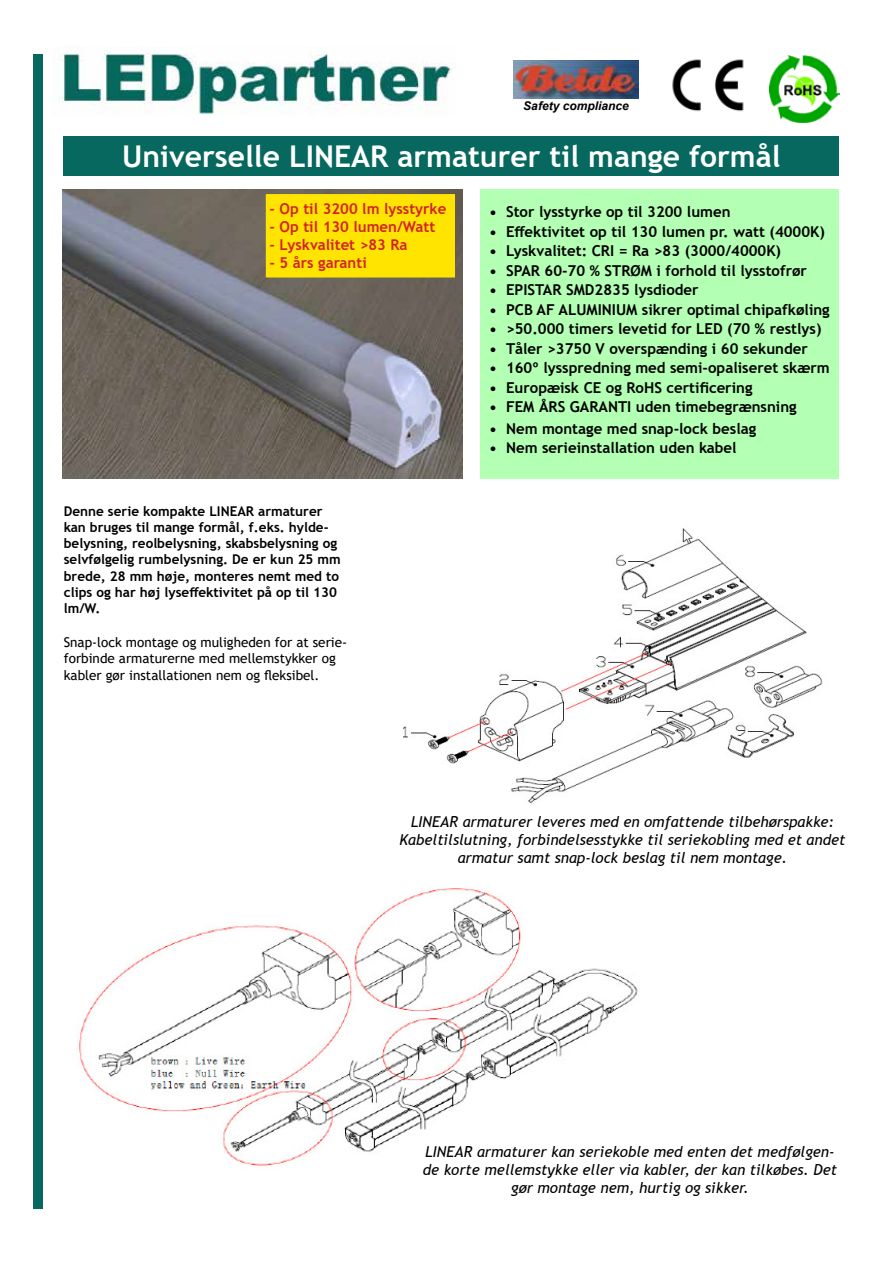
<style>
.page{position:relative;width:893px;height:1263px;background:#fff}
.page>*{position:absolute;margin:0;border:0;box-sizing:border-box;transform-origin:0 0}
.t1{font:700 30px "Trebuchet MS";color:#fff}
.t2{font:700 15px "Trebuchet MS";color:#000}
.t3{font:italic 15px/18px "Trebuchet MS";color:#000;text-align:center}
.t4{font:700 15px "Trebuchet MS";color:#d2232a}
.t5{font:700 13.5px/16.2px "Trebuchet MS";color:#000}
.t6{font:13.5px/16.2px "Trebuchet MS";color:#000}
.t7{font:italic 700 12px "Arial";color:#000}
</style>
<div class="page">
<img style="left:63px;top:189px;width:399px;height:289px">
<img style="left:59px;top:51px;width:393px;height:64px">
<img style="left:770px;top:55px;width:70px;height:67px">
<img style="left:672px;top:59px;width:72px;height:53px">
<div style="left:64px;top:136px;width:775px;height:40px;background:#06685e"></div>
<div style="left:480px;top:189px;width:359px;height:289px;background:#b3ffb3"></div>
<div style="left:33px;top:54px;width:9px;height:1155px;background:#06685e"></div>
<img style="left:513px;top:61px;width:125px;height:38px">
<div style="left:266px;top:194px;width:189px;height:83px;background:#ffe400"></div>
<img style="left:403px;top:528px;width:420px;height:276px">
<img style="left:76px;top:888px;width:562px;height:278px">
<p class="t7" style="left:523px;top:98px;width:107px">Safety compliance</p>
<h1 class="t1" style="left:122px;top:138px;width:660px">Universelle LINEAR armaturer til mange formål</h1>
<p class="t4" style="left:270px;top:200px;width:178px">- Op til 3200 lm lysstyrke</p>
<p class="t4" style="left:270px;top:218px;width:167px">- Op til 130 lumen/Watt</p>
<p class="t4" style="left:270px;top:236px;width:139px">- Lyskvalitet &gt;83 Ra</p>
<p class="t4" style="left:270px;top:254px;width:99px">- 5 års garanti</p>
<p class="t5" style="left:64px;top:503px;width:278px">Denne serie kompakte LINEAR armaturer kan bruges til mange formål, f.eks. hylde&shy;belysning, reolbelysning, skabsbelysning og selvfølgelig rumbelysning. De er kun 25 mm brede, 28 mm høje, monteres nemt med to clips og har høj lyseffektivitet på op til 130 lm/W.</p>
<p class="t6" style="left:64px;top:634px;width:285px">Snap-lock montage og muligheden for at serie&shy;forbinde armaturerne med mellemstykker og kabler gør installationen nem og fleksibel.</p>
<p class="t2" style="left:489px;top:203px;width:243px">• Stor lysstyrke op til 3200 lumen</p>
<p class="t2" style="left:489px;top:222px;width:337px">• Effektivitet op til 130 lumen pr. watt (4000K)</p>
<p class="t2" style="left:489px;top:242px;width:294px">• Lyskvalitet: CRI = Ra &gt;83 (3000/4000K)</p>
<p class="t2" style="left:489px;top:261px;width:319px">• SPAR 60-70 % STRØM i forhold til lysstofrør</p>
<p class="t2" style="left:489px;top:281px;width:211px">• EPISTAR SMD2835 lysdioder</p>
<p class="t2" style="left:489px;top:300px;width:342px">• PCB AF ALUMINIUM sikrer optimal chipafkøling</p>
<p class="t2" style="left:489px;top:320px;width:334px">• &gt;50.000 timers levetid for LED (70 % restlys)</p>
<p class="t2" style="left:489px;top:339px;width:320px">• Tåler &gt;3750 V overspænding i 60 sekunder</p>
<p class="t2" style="left:489px;top:359px;width:342px">• 160º lysspredning med semi-opaliseret skærm</p>
<p class="t2" style="left:489px;top:378px;width:265px">• Europæisk CE og RoHS certificering</p>
<p class="t2" style="left:489px;top:398px;width:309px">• FEM ÅRS GARANTI uden timebegrænsning</p>
<p class="t2" style="left:489px;top:419px;width:269px">• Nem montage med snap-lock beslag</p>
<p class="t2" style="left:489px;top:439px;width:249px">• Nem serieinstallation uden kabel</p>
<p class="t3" style="left:400px;top:813px;width:447px">LINEAR armaturer leveres med en omfattende tilbehørspakke:<br>Kabeltilslutning, forbindelsesstykke til seriekobling med et andet armatur samt snap-lock beslag til nem montage.</p>
<p class="t3" style="left:423px;top:1143px;width:416px">LINEAR armaturer kan seriekoble med enten det medfølgen&shy;de korte mellemstykke eller via kabler, der kan tilkøbes. Det gør montage nem, hurtig og sikker.</p>
</div>
